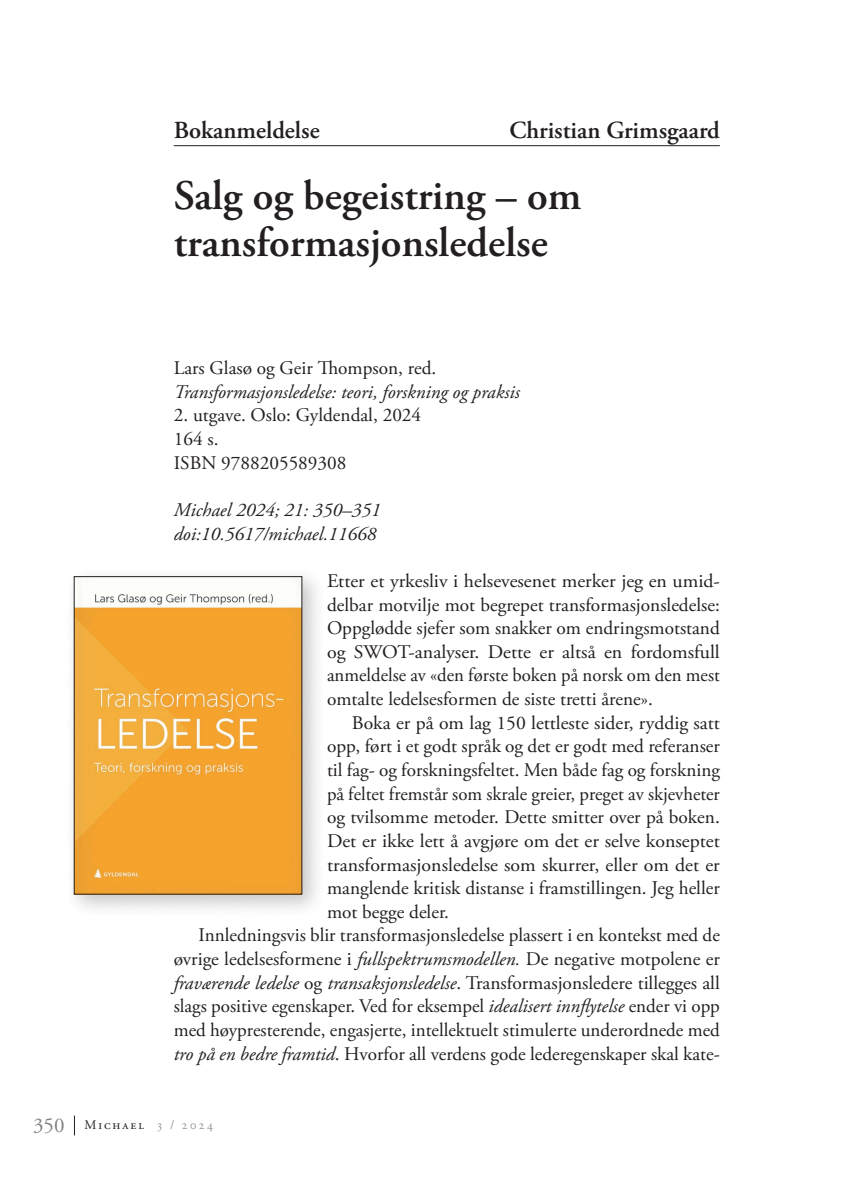
<style>
.page{position:relative;width:844px;height:1191px;background:#fff}
.page>*{position:absolute;margin:0;border:0;box-sizing:border-box;transform-origin:0 0}
.t1{font:600 42px/47.2px "Adobe Garamond Pro";color:#231f20}
.t2{font:600 24.5px "Adobe Garamond Pro";color:#231f20}
.t3{font:19.25px/23.6px "Adobe Garamond Pro";color:#231f20}
.t4{font:italic 19.25px/23.6px "Adobe Garamond Pro";color:#231f20}
.t5{font:13.12px "Adobe Garamond Pro";letter-spacing:.15em;color:#231f20}
.s1{font-style:italic}
.s2{font-style:normal}
.s3{font-size:21px;color:#808285}
.s4{color:#939598}
</style>
<div class="page">
<svg style="left:74px;top:1115px;width:1px;height:20px"></svg>
<hr style="left:174px;top:145px;width:545px;height:1px;background:#231f20">
<div style="left:63px;top:566px;width:263px;height:353px;background:#231f20;opacity:.25"></div>
<img style="left:76px;top:578px;width:224px;height:314px">
<div style="left:74px;top:576px;width:228px;height:318px;border:1px solid #231f20"></div>
<p class="t2" style="left:174px;top:116px;width:147px">Bokanmeldelse</p>
<p class="t2" style="left:509px;top:116px;width:212px">Christian Grimsgaard</p>
<h1 class="t1" style="left:174px;top:172px;width:409px">Salg og begeistring – om transformasjonsledelse</h1>
<p class="t3" style="left:174px;top:357px;width:264px">Lars Glasø og Geir Thompson, red.</p>
<p class="t4" style="left:174px;top:380px;width:347px">Transformasjonsledelse: teori, forskning og praksis</p>
<p class="t3" style="left:174px;top:404px;width:249px">2. utgave. Oslo: Gyldendal, 2024<br>164 s.<br>ISBN 9788205589308</p>
<p class="t4" style="left:174px;top:498px;width:208px">Michael 2024; 21: 350–351 doi:10.5617/michael.11668</p>
<p class="t3" style="left:327px;top:569px;width:394px;text-align:justify">Etter et yrkesliv i helsevesenet merker jeg en umid&shy;delbar motvilje mot begrepet transformasjonsledelse:<br>Oppglødde sjefer som snakker om endringsmotstand og SWOT-analyser. Dette er altså en fordomsfull anmeldelse av «den første boken på norsk om den mest omtalte ledelsesformen de siste tretti årene».</p>
<p class="t3" style="left:352px;top:711px;width:369px">Boka er på om lag 150 lettleste sider, ryddig satt</p>
<p class="t3" style="left:327px;top:735px;width:394px">opp, ført i et godt språk og det er godt med referanser</p>
<p class="t3" style="left:327px;top:758px;width:394px">til fag- og forskningsfeltet. Men både fag og forskning</p>
<p class="t3" style="left:327px;top:782px;width:394px">på feltet fremstår som skrale greier, preget av skjevheter</p>
<p class="t3" style="left:327px;top:806px;width:394px">og tvilsomme metoder. Dette smitter over på boken.</p>
<p class="t3" style="left:327px;top:829px;width:394px">Det er ikke lett å avgjøre om det er selve konseptet</p>
<p class="t3" style="left:327px;top:853px;width:394px">transformasjonsledelse som skurrer, eller om det er</p>
<p class="t3" style="left:327px;top:877px;width:394px">manglende kritisk distanse i framstillingen. Jeg heller</p>
<p class="t3" style="left:327px;top:900px;width:123px">mot begge deler.</p>
<p class="t3" style="left:198px;top:924px;width:522px">Innledningsvis blir transformasjonsledelse plassert i en kontekst med de</p>
<p class="t3" style="left:174px;top:947px;width:547px">øvrige ledelsesformene i <span class="s1">fullspektrumsmodellen.</span> De negative motpolene er</p>
<p class="t4" style="left:174px;top:971px;width:547px">fraværende ledelse <span class="s2">og</span> transaksjonsledelse<span class="s2">. Transformasjonsledere tillegges all</span></p>
<p class="t3" style="left:174px;top:995px;width:547px">slags positive egenskaper. Ved for eksempel <span class="s1">idealisert innflytelse</span> ender vi opp</p>
<p class="t3" style="left:174px;top:1018px;width:547px">med høypresterende, engasjerte, intellektuelt stimulerte underordnede med</p>
<p class="t3" style="left:174px;top:1042px;width:547px"><span class="s1">tro på en bedre framtid</span>. Hvorfor all verdens gode lederegenskaper skal kate-</p>
<p class="t5" style="left:33px;top:1117px;width:182px"><span class="s3">350</span> Michael <span class="s4">3 / 2024</span></p>
</div>
